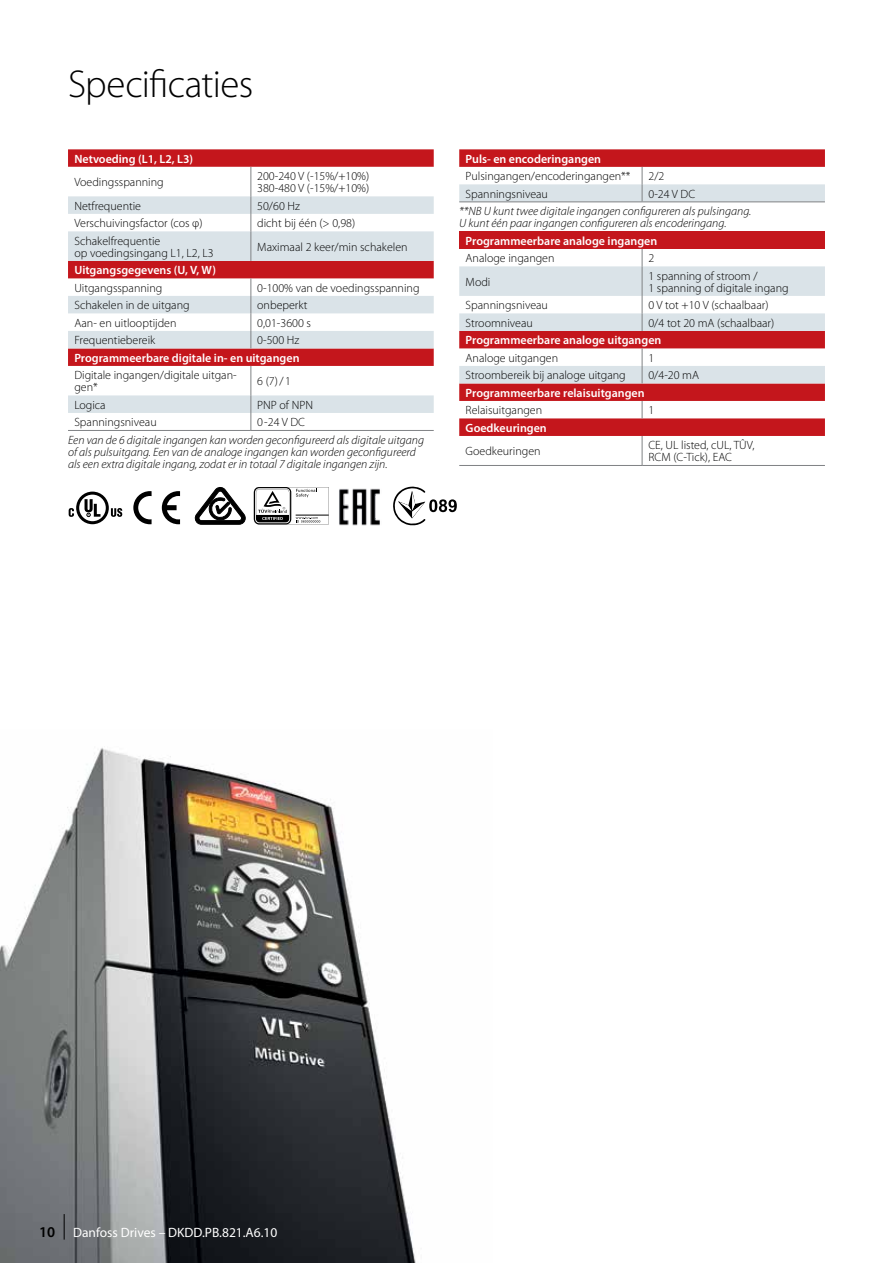
<style>
.page{position:relative;width:893px;height:1263px;background:#fff}
.page>*{position:absolute;margin:0;border:0;box-sizing:border-box;transform-origin:0 0}
.t1{font:300 39px "Myriad Pro";letter-spacing:-.015em;color:#000}
.t2{font:13.5px "Myriad Pro";color:#fff}
.t3{font:300 12px/12px "Myriad Pro";color:#000}
.t4{font:italic 300 12px/12px "Myriad Pro";color:#000}
.t5{font:600 12px "Myriad Pro";color:#fff}
.s1{font-weight:600;font-size:15px;color:#000}
</style>
<div class="page">
<svg style="left:68px;top:149px;width:366px;height:217px;background:#c51e24"></svg>
<svg style="left:68px;top:231px;width:366px;height:117px;fill:#dae3e8"></svg>
<svg style="left:68px;top:167px;width:366px;height:64px"></svg>
<hr style="left:250px;top:231px;width:1px;height:30px;background:#808285">
<svg style="left:250px;top:278px;width:1px;height:70px"></svg>
<svg style="left:68px;top:366px;width:366px;height:64px"></svg>
<hr style="left:68px;top:430px;width:183px;height:1px;background:#808285">
<hr style="left:251px;top:430px;width:183px;height:1px;background:#808285">
<svg style="left:459px;top:149px;width:366px;height:287px;fill:#c4161c"></svg>
<svg style="left:459px;top:184px;width:366px;height:199px"></svg>
<div style="left:459px;top:231px;width:366px;height:18px;background:#c4161c"></div>
<svg style="left:642px;top:167px;width:1px;height:34px"></svg>
<svg style="left:642px;top:249px;width:1px;height:17px"></svg>
<hr style="left:642px;top:266px;width:1px;height:30px;background:#808285">
<svg style="left:642px;top:296px;width:1px;height:35px"></svg>
<svg style="left:642px;top:348px;width:1px;height:35px"></svg>
<svg style="left:642px;top:401px;width:1px;height:17px"></svg>
<svg style="left:642px;top:436px;width:1px;height:29px"></svg>
<hr style="left:459px;top:201px;width:183px;height:1px;background:#808285">
<hr style="left:642px;top:201px;width:183px;height:1px;background:#808285">
<hr style="left:459px;top:465px;width:183px;height:1px;background:#808285">
<hr style="left:642px;top:465px;width:183px;height:1px;background:#808285">
<img style="left:0;top:748px;width:416px;height:515px">
<svg style="left:69px;top:492px;width:53px;height:32px"></svg>
<svg style="left:133px;top:491px;width:19px;height:33px"></svg>
<svg style="left:162px;top:491px;width:18px;height:33px"></svg>
<svg style="left:194px;top:487px;width:51px;height:37px"></svg>
<svg style="left:254px;top:487px;width:75px;height:37px"></svg>
<img style="left:339px;top:488px;width:41px;height:38px">
<svg style="left:393px;top:486px;width:64px;height:39px"></svg>
<svg style="left:64px;top:1214px;width:1px;height:25px"></svg>
<h1 class="t1" style="left:68px;top:61px;width:187px">Specificaties</h1>
<p class="t5" style="left:74px;top:151px;width:120px">Netvoeding (L1, L2, L3)</p>
<p class="t3" style="left:74px;top:176px;width:91px">Voedingsspanning</p>
<p class="t3" style="left:257px;top:170px;width:114px">200-240 V (-15%/+10%)<br>380-480 V (-15%/+10%)</p>
<p class="t3" style="left:74px;top:200px;width:68px">Netfrequentie</p>
<p class="t3" style="left:257px;top:200px;width:44px">50/60 Hz</p>
<p class="t3" style="left:74px;top:217px;width:130px">Verschuivingsfactor (cos φ)</p>
<p class="t3" style="left:257px;top:217px;width:99px">dicht bij één (&gt; 0,98)</p>
<p class="t3" style="left:74px;top:235px;width:141px">Schakelfrequentie<br>op voedingsingang L1, L2, L3</p>
<p class="t3" style="left:257px;top:241px;width:152px">Maximaal 2 keer/min schakelen</p>
<p class="t5" style="left:74px;top:262px;width:143px">Uitgangsgegevens (U, V, W)</p>
<p class="t3" style="left:74px;top:282px;width:89px">Uitgangsspanning</p>
<p class="t3" style="left:257px;top:282px;width:164px">0-100% van de voedingsspanning</p>
<p class="t3" style="left:74px;top:299px;width:117px">Schakelen in de uitgang</p>
<p class="t3" style="left:257px;top:299px;width:52px">onbeperkt</p>
<p class="t3" style="left:74px;top:317px;width:104px">Aan- en uitlooptijden</p>
<p class="t3" style="left:257px;top:317px;width:55px">0,01-3600 s</p>
<p class="t3" style="left:74px;top:334px;width:82px">Frequentiebereik</p>
<p class="t3" style="left:257px;top:334px;width:44px">0-500 Hz</p>
<p class="t5" style="left:74px;top:350px;width:227px">Programmeerbare digitale in- en uitgangen</p>
<p class="t3" style="left:74px;top:369px;width:164px">Digitale ingangen/digitale uitgan&shy;gen*</p>
<p class="t3" style="left:257px;top:375px;width:35px">6 (7)/1</p>
<p class="t3" style="left:74px;top:399px;width:33px">Logica</p>
<p class="t3" style="left:257px;top:399px;width:57px">PNP of NPN</p>
<p class="t3" style="left:74px;top:416px;width:84px">Spanningsniveau</p>
<p class="t3" style="left:257px;top:416px;width:49px">0-24 V DC</p>
<p class="t4" style="left:68px;top:434px;width:358px">Een van de 6 digitale ingangen kan worden geconfigureerd als digitale uitgang of als pulsuitgang. Een van de analoge ingangen kan worden geconfigureerd als een extra digitale ingang, zodat er in totaal 7 digitale ingangen zijn.</p>
<p class="t5" style="left:466px;top:151px;width:137px">Puls- en encoderingangen</p>
<p class="t3" style="left:466px;top:170px;width:167px">Pulsingangen/encoderingangen**</p>
<p class="t3" style="left:648px;top:170px;width:17px">2/2</p>
<p class="t3" style="left:466px;top:188px;width:84px">Spanningsniveau</p>
<p class="t3" style="left:648px;top:188px;width:48px">0-24 V DC</p>
<p class="t4" style="left:459px;top:205px;width:294px">**NB U kunt twee digitale ingangen configureren als pulsingang.<br>U kunt één paar ingangen configureren als encoderingang.</p>
<p class="t5" style="left:466px;top:233px;width:193px">Programmeerbare analoge ingangen</p>
<p class="t3" style="left:466px;top:252px;width:90px">Analoge ingangen</p>
<p class="t3" style="left:648px;top:252px;width:7px">2</p>
<p class="t3" style="left:466px;top:276px;width:26px">Modi</p>
<p class="t3" style="left:648px;top:270px;width:142px">1 spanning of stroom /<br>1 spanning of digitale ingang</p>
<p class="t3" style="left:466px;top:299px;width:84px">Spanningsniveau</p>
<p class="t3" style="left:648px;top:299px;width:122px">0 V tot +10 V (schaalbaar)</p>
<p class="t3" style="left:466px;top:317px;width:69px">Stroomniveau</p>
<p class="t3" style="left:648px;top:317px;width:127px">0/4 tot 20 mA (schaalbaar)</p>
<p class="t5" style="left:466px;top:333px;width:197px">Programmeerbare analoge uitgangen</p>
<p class="t3" style="left:466px;top:352px;width:94px">Analoge uitgangen</p>
<p class="t3" style="left:648px;top:352px;width:7px">1</p>
<p class="t3" style="left:466px;top:369px;width:162px">Stroombereik bij analoge uitgang</p>
<p class="t3" style="left:648px;top:369px;width:52px">0/4-20 mA</p>
<p class="t5" style="left:466px;top:385px;width:180px">Programmeerbare relaisuitgangen</p>
<p class="t3" style="left:466px;top:404px;width:78px">Relaisuitgangen</p>
<p class="t3" style="left:648px;top:404px;width:7px">1</p>
<p class="t5" style="left:466px;top:420px;width:83px">Goedkeuringen</p>
<p class="t3" style="left:466px;top:445px;width:77px">Goedkeuringen</p>
<p class="t3" style="left:648px;top:439px;width:107px">CE, UL listed, cUL, TÛV,<br>RCM (C-Tick), EAC</p>
<p class="t2" style="left:39px;top:1224px;width:240px"><span class="s1">10</span> Danfoss Drives – DKDD.PB.821.A6.10</p>
</div>
